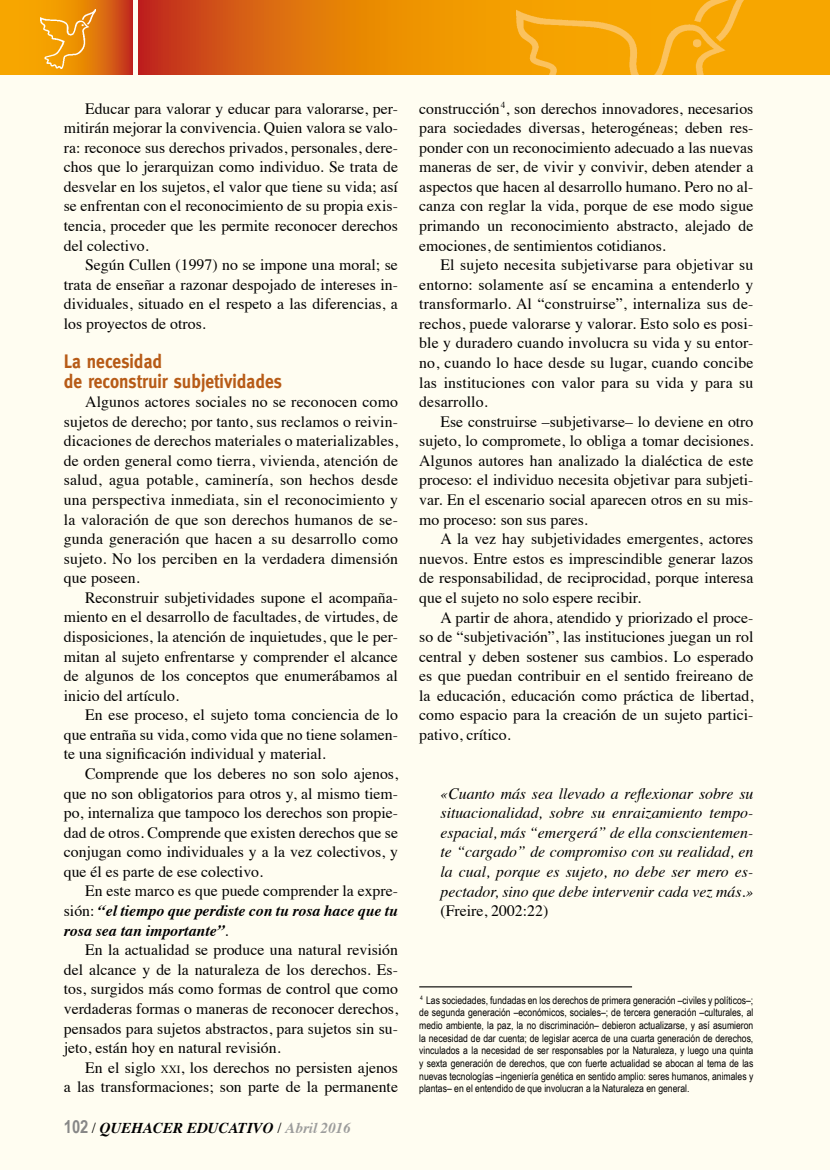
<style>
.page{position:relative;width:830px;height:1170px;background:#fff}
.page>*{position:absolute;margin:0;border:0;box-sizing:border-box;transform-origin:0 0}
.t1{font:700 19.5px/19.5px "Meta";color:#b75b17;scale:.9 1}
.t2{font:700 18px "Arial Narrow";color:#878787}
.t3{font:15.75px/19.5px "Times";color:#000;text-align:justify}
.t4{font:italic 15.75px/19.5px "Times";color:#000;text-align:justify}
.t5{font:italic 700 15.75px/19.5px "Times";color:#000;text-align:justify}
.t6{font:italic 700 15px "Times";color:#000}
.t7{font:10.5px/12.6px "Arial Narrow";color:#000;text-align:justify}
.s1{font-weight:400;font-style:normal}
.s2{font-size:10.95px}
.s3{font-family:"Times";font-weight:400;font-size:15px;color:#000}
.s4{color:#9d9d9c}
</style>
<div class="page">
<div style="left:0;top:0;width:829px;height:1169px;background:#fffdf1"></div>
<hr style="left:419px;top:986px;width:212px;height:1px;background:#000">
<svg style="left:138px;top:0;width:691px;height:75px;background:#e37c09"></svg>
<img style="left:515px;top:0;width:238px;height:75px">
<svg style="left:0;top:0;width:133px;height:75px;background:#e58009"></svg>
<img style="left:40px;top:10px;width:56px;height:59px">
<p class="t3" style="left:64px;top:97px;width:335px;text-indent:21px">Educar para valorar y educar para valorarse, per&shy;mitirán mejorar la convivencia. Quien valora se valo&shy;ra: reconoce sus derechos privados, personales, dere&shy;chos que lo jerarquizan como individuo. Se trata de desvelar en los sujetos, el valor que tiene su vida; así se enfrentan con el reconocimiento de su propia exis&shy;tencia, proceder que les permite reconocer derechos del colectivo.</p>
<p class="t3" style="left:64px;top:254px;width:335px;text-indent:21px">Según Cullen (1997) no se impone una moral; se trata de enseñar a razonar despojado de intereses in&shy;dividuales, situado en el respeto a las diferencias, a los proyectos de otros.</p>
<p class="t1" style="left:64px;top:351px;width:244px">La necesidad<br>de reconstruir subjetividades</p>
<p class="t3" style="left:64px;top:391px;width:335px;text-indent:21px">Algunos actores sociales no se reconocen como sujetos de derecho; por tanto, sus reclamos o reivin&shy;dicaciones de derechos materiales o materializables, de orden general como tierra, vivienda, atención de salud, agua potable, caminería, son hechos desde una perspectiva inmediata, sin el reconocimiento y la valoración de que son derechos humanos de se&shy;gunda generación que hacen a su desarrollo como sujeto. No los perciben en la verdadera dimensión que poseen.</p>
<p class="t3" style="left:64px;top:586px;width:335px;text-indent:21px">Reconstruir subjetividades supone el acompaña&shy;miento en el desarrollo de facultades, de virtudes, de disposiciones, la atención de inquietudes, que le per&shy;mitan al sujeto enfrentarse y comprender el alcance de algunos de los conceptos que enumerábamos al inicio del artículo.</p>
<p class="t3" style="left:64px;top:704px;width:335px;text-indent:21px">En ese proceso, el sujeto toma conciencia de lo que entraña su vida, como vida que no tiene solamen&shy;te una significación individual y material.</p>
<p class="t3" style="left:64px;top:762px;width:335px;text-indent:21px">Comprende que los deberes no son solo ajenos, que no son obligatorios para otros y, al mismo tiem&shy;po, internaliza que tampoco los derechos son propie&shy;dad de otros. Comprende que existen derechos que se conjugan como individuales y a la vez colectivos, y que él es parte de ese colectivo.</p>
<p class="t5" style="left:64px;top:880px;width:335px;text-indent:21px"><span class="s1">En este marco es que puede comprender la expre&shy;sión:</span> “el tiempo que perdiste con tu rosa hace que tu rosa sea tan importante”<span class="s1">.</span></p>
<p class="t3" style="left:64px;top:938px;width:335px;text-indent:21px">En la actualidad se produce una natural revisión del alcance y de la naturaleza de los derechos. Es&shy;tos, surgidos más como formas de control que como verdaderas formas o maneras de reconocer derechos, pensados para sujetos abstractos, para sujetos sin su&shy;jeto, están hoy en natural revisión.</p>
<p class="t3" style="left:64px;top:1056px;width:335px;text-align:right">En el siglo <span class="s2">xxi</span>, los derechos no persisten ajenos<br>a las transformaciones; son parte de la permanente</p>
<p class="t2" style="left:64px;top:1112px;width:34px">102 <span class="s3">/</span></p>
<p class="t6" style="left:100px;top:1113px;width:252px">QUEHACER EDUCATIVO <span class="s1">/</span> <span class="s4">Abril 2016</span></p>
<p class="t3" style="left:419px;top:97px;width:335px">construcción<sup>4</sup>, son derechos innovadores, necesarios para sociedades diversas, heterogéneas; deben res&shy;ponder con un reconocimiento adecuado a las nuevas maneras de ser, de vivir y convivir, deben atender a aspectos que hacen al desarrollo humano. Pero no al&shy;canza con reglar la vida, porque de ese modo sigue primando un reconocimiento abstracto, alejado de emociones, de sentimientos cotidianos.</p>
<p class="t3" style="left:419px;top:254px;width:335px;text-indent:21px">El sujeto necesita subjetivarse para objetivar su entorno: solamente así se encamina a entenderlo y transformarlo. Al “construirse”, internaliza sus de&shy;rechos, puede valorarse y valorar. Esto solo es posi&shy;ble y duradero cuando involucra su vida y su entor&shy;no, cuando lo hace desde su lugar, cuando concibe las instituciones con valor para su vida y para su desarrollo.</p>
<p class="t3" style="left:419px;top:410px;width:335px;text-indent:21px">Ese construirse –subjetivarse– lo deviene en otro sujeto, lo compromete, lo obliga a tomar decisiones.<br>Algunos autores han analizado la dialéctica de este proceso: el individuo necesita objetivar para subjeti&shy;var. En el escenario social aparecen otros en su mis&shy;mo proceso: son sus pares.</p>
<p class="t3" style="left:419px;top:527px;width:335px;text-indent:21px">A la vez hay subjetividades emergentes, actores nuevos. Entre estos es imprescindible generar lazos de responsabilidad, de reciprocidad, porque interesa que el sujeto no solo espere recibir.</p>
<p class="t3" style="left:419px;top:606px;width:335px;text-indent:21px">A partir de ahora, atendido y priorizado el proce&shy;so de “subjetivación”, las instituciones juegan un rol central y deben sostener sus cambios. Lo esperado es que puedan contribuir en el sentido freireano de la educación, educación como práctica de libertad, como espacio para la creación de un sujeto partici&shy;pativo, crítico.</p>
<p class="t4" style="left:440px;top:782px;width:314px">«Cuanto más sea llevado a reflexionar sobre su situacionalidad, sobre su enraizamiento tempo&shy;espacial, más “emergerá” de ella conscientemen&shy;te “cargado” de compromiso con su realidad, en la cual, porque es sujeto, no debe ser mero es&shy;pectador, sino que debe intervenir cada vez más.»</p>
<p class="t3" style="left:440px;top:899px;width:109px">(Freire, 2002:22)</p>
<p class="t7" style="left:419px;top:993px;width:335px"><sup>4</sup> Las sociedades, fundadas en los derechos de primera generación –civiles y políticos–; de segunda generación –económicos, sociales–; de tercera generación –culturales, al medio ambiente, la paz, la no discriminación– debieron actualizarse, y así asumieron la necesidad de dar cuenta; de legislar acerca de una cuarta generación de derechos, vinculados a la necesidad de ser responsables por la Naturaleza, y luego una quinta y sexta generación de derechos, que con fuerte actualidad se abocan al tema de las nuevas tecnologías –ingeniería genética en sentido amplio: seres humanos, animales y plantas– en el entendido de que involucran a la Naturaleza en general.</p>
</div>
